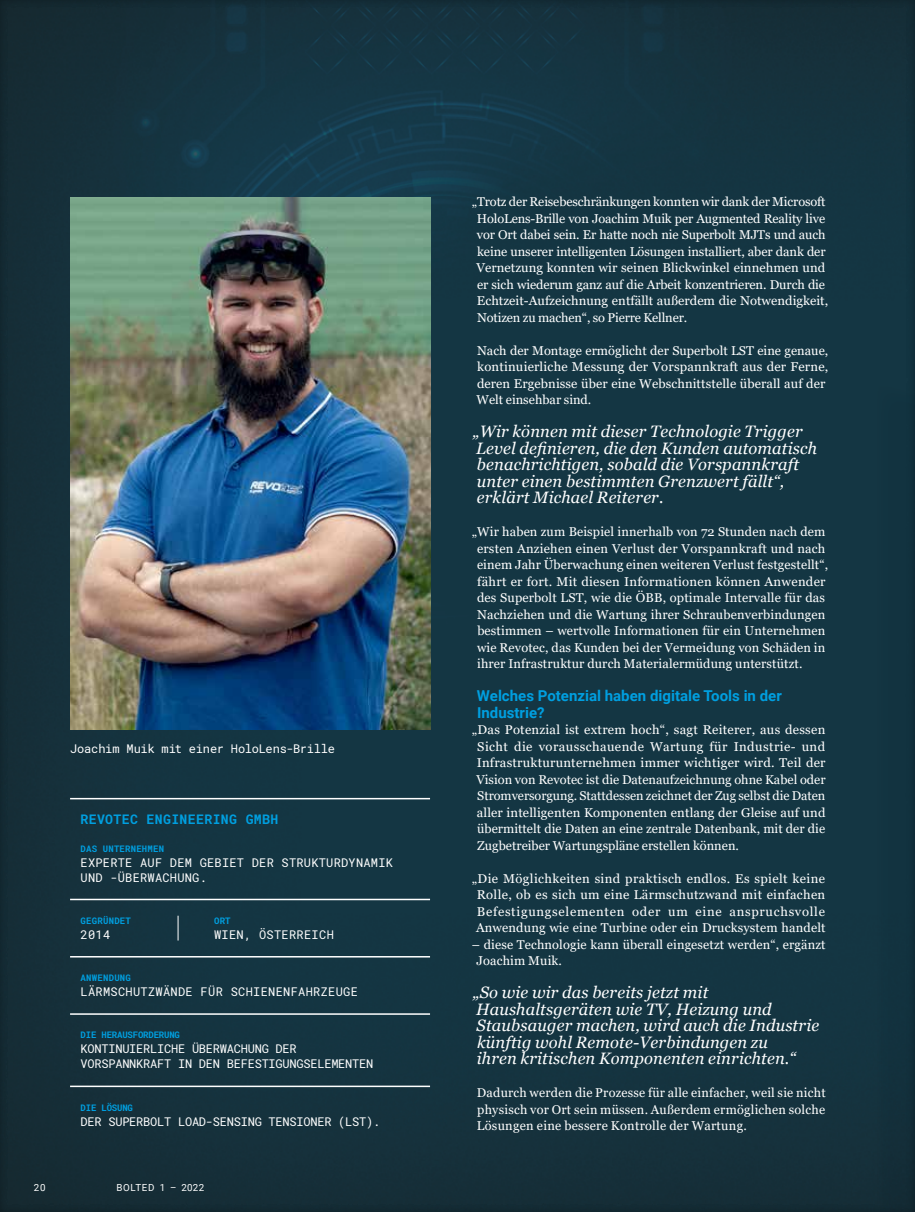
<style>
.page{position:relative;width:915px;height:1212px;background:#fff}
.page>*{position:absolute;margin:0;border:0;box-sizing:border-box;transform-origin:0 0}
.t1{font:italic 16.5px/16.5px "Georgia";letter-spacing:.01em;color:#fff}
.t2{font:700 15px/16.5px "Roboto";color:#009fe0}
.t3{font:700 13.2px "Roboto Mono";letter-spacing:.025em;color:#009fe0}
.t4{font:12.75px/16.5px "Georgia";letter-spacing:.01em;color:#fff}
.t5{font:12.75px/16.5px "Georgia";letter-spacing:-.01em;color:#fff}
.t6{font:12.75px/16.5px "Georgia";letter-spacing:.03em;color:#fff;text-align:center}
.t7{font:12px/15px "Roboto Mono";letter-spacing:-.015em;color:#fff}
.t8{font:12px/15px "Roboto Mono";letter-spacing:.02em;color:#fff}
.t9{font:12px "Roboto Mono";letter-spacing:.025em;color:#fff}
.t10{font:9.75px "Roboto";letter-spacing:.06em;color:#fff}
.t11{font:700 9px "Roboto Mono";letter-spacing:.02em;color:#009fe0}
.t12{font:700 9px "Roboto Mono";letter-spacing:-.02em;color:#009fe0}
</style>
<div class="page">
<div style="left:0;top:0;width:914px;height:1212px;background:#143542"></div>
<img style="left:70px;top:197px;width:360px;height:532px">
<hr style="left:70px;top:1085px;width:360px;height:2px;background:#fff">
<hr style="left:70px;top:899px;width:360px;height:1px;background:#fff">
<hr style="left:70px;top:798px;width:360px;height:1px;background:#fff">
<hr style="left:70px;top:1013px;width:360px;height:2px;background:#fff">
<hr style="left:70px;top:956px;width:360px;height:1px;background:#fff">
<svg style="left:178px;top:916px;width:1px;height:24px"></svg>
<p class="t7" style="left:70px;top:740px;width:266px">Joachim Muik mit einer HoloLens-Brille</p>
<p class="t3" style="left:80px;top:810px;width:199px">REVOTEC ENGINEERING GMBH</p>
<p class="t11" style="left:80px;top:842px;width:85px">DAS UNTERNEHMEN</p>
<p class="t8" style="left:80px;top:854px;width:314px">EXPERTE AUF DEM GEBIET DER STRUKTURDYNAMIK<br>UND -ÜBERWACHUNG.</p>
<p class="t11" style="left:80px;top:914px;width:52px">GEGRÜNDET</p>
<p class="t7" style="left:80px;top:926px;width:31px">2014</p>
<p class="t11" style="left:214px;top:914px;width:18px">ORT</p>
<p class="t9" style="left:214px;top:926px;width:121px">WIEN, ÖSTERREICH</p>
<p class="t11" style="left:80px;top:971px;width:52px">ANWENDUNG</p>
<p class="t9" style="left:80px;top:983px;width:279px">LÄRMSCHUTZWÄNDE FÜR SCHIENENFAHRZEUGE</p>
<p class="t12" style="left:80px;top:1029px;width:101px">DIE HERAUSFORDERUNG</p>
<p class="t7" style="left:80px;top:1041px;width:294px">KONTINUIERLICHE ÜBERWACHUNG DER<br>VORSPANNKRAFT IN DEN BEFESTIGUNGSELEMENTEN</p>
<p class="t12" style="left:80px;top:1101px;width:54px">DIE LÖSUNG</p>
<p class="t7" style="left:80px;top:1113px;width:301px">DER SUPERBOLT LOAD-SENSING TENSIONER (LST).</p>
<p class="t10" style="left:34px;top:1180px;width:13px">20</p>
<p class="t10" style="left:116px;top:1180px;width:89px">BOLTED 1 – 2022</p>
<p class="t5" style="left:476px;top:194px;width:353px;text-indent:-4px">„Trotz der Reisebeschränkungen konnten wir dank der Microsoft HoloLens-Brille von Joachim Muik per Augmented Reality live vor Ort dabei sein. Er hatte noch nie Superbolt MJTs und auch keine unserer intelligenten Lösungen installiert, aber dank der Vernetzung konnten wir seinen Blickwinkel einnehmen und er sich wiederum ganz auf die Arbeit konzentrieren. Durch die Echtzeit-Aufzeichnung entfällt außerdem die Notwendigkeit, Notizen zu machen“, so Pierre Kellner.</p>
<p class="t4" style="left:476px;top:342px;width:353px">Nach der Montage ermöglicht der Superbolt LST eine genaue, kontinuierliche Messung der Vorspannkraft aus der Ferne, deren Ergebnisse über eine Webschnittstelle überall auf der Welt einsehbar sind.</p>
<p class="t1" style="left:473px;top:423px;width:345px">„Wir können mit dieser Technologie Trigger Level definieren, die den Kunden automatisch benachrichtigen, sobald die Vorspannkraft unter einen bestimmten Grenzwert fällt“, erklärt Michael Reiterer.</p>
<p class="t4" style="left:477px;top:524px;width:352px;text-indent:-5px">„Wir haben zum Beispiel innerhalb von 72 Stunden nach dem ersten Anziehen einen Verlust der Vorspannkraft und nach einem Jahr Überwachung einen weiteren Verlust festgestellt“, fährt er fort. Mit diesen Informationen können Anwender des Superbolt LST, wie die ÖBB, optimale Intervalle für das Nachziehen und die Wartung ihrer Schraubenverbindungen bestimmen – wertvolle Informationen für ein Unternehmen wie Revotec, das Kunden bei der Vermeidung von Schäden in ihrer Infrastruktur durch Materialermüdung unterstützt.</p>
<p class="t2" style="left:477px;top:687px;width:306px">Welches Potenzial haben digitale Tools in der<br>Industrie?</p>
<p class="t4" style="left:476px;top:722px;width:350px;text-align:justify;text-indent:-4px">„Das Potenzial ist extrem hoch“, sagt Reiterer, aus dessen Sicht die vorausschauende Wartung für Industrie- und Infrastrukturunternehmen immer wichtiger wird. Teil der Vision von Revotec ist die Datenaufzeichnung ohne Kabel oder Stromversorgung. Stattdessen zeichnet der Zug selbst die Daten aller intelligenten Komponenten entlang der Gleise auf und übermittelt die Daten an eine zentrale Datenbank, mit der die Zugbetreiber Wartungspläne erstellen können.</p>
<p class="t6" style="left:472px;top:870px;width:355px">„Die Möglichkeiten sind praktisch endlos. Es spielt keine Rolle, ob es sich um eine Lärmschutzwand mit einfachen Befestigungselementen oder um eine anspruchsvolle Anwendung wie eine Turbine oder ein Drucksystem handelt</p>
<p class="t4" style="left:476px;top:936px;width:350px;text-indent:-5px">– diese Technologie kann überall eingesetzt werden“, ergänzt<br>Joachim Muik.</p>
<p class="t1" style="left:473px;top:984px;width:347px">„So wie wir das bereits jetzt mit Haushaltsgeräten wie TV, Heizung und Staubsauger machen, wird auch die Industrie künftig wohl Remote-Verbindungen zu<br>ihren kritischen Komponenten einrichten.“</p>
<p class="t4" style="left:476px;top:1085px;width:350px;text-align:justify">Dadurch werden die Prozesse für alle einfacher, weil sie nicht physisch vor Ort sein müssen. Außerdem ermöglichen solche Lösungen eine bessere Kontrolle der Wartung.</p>
</div>
